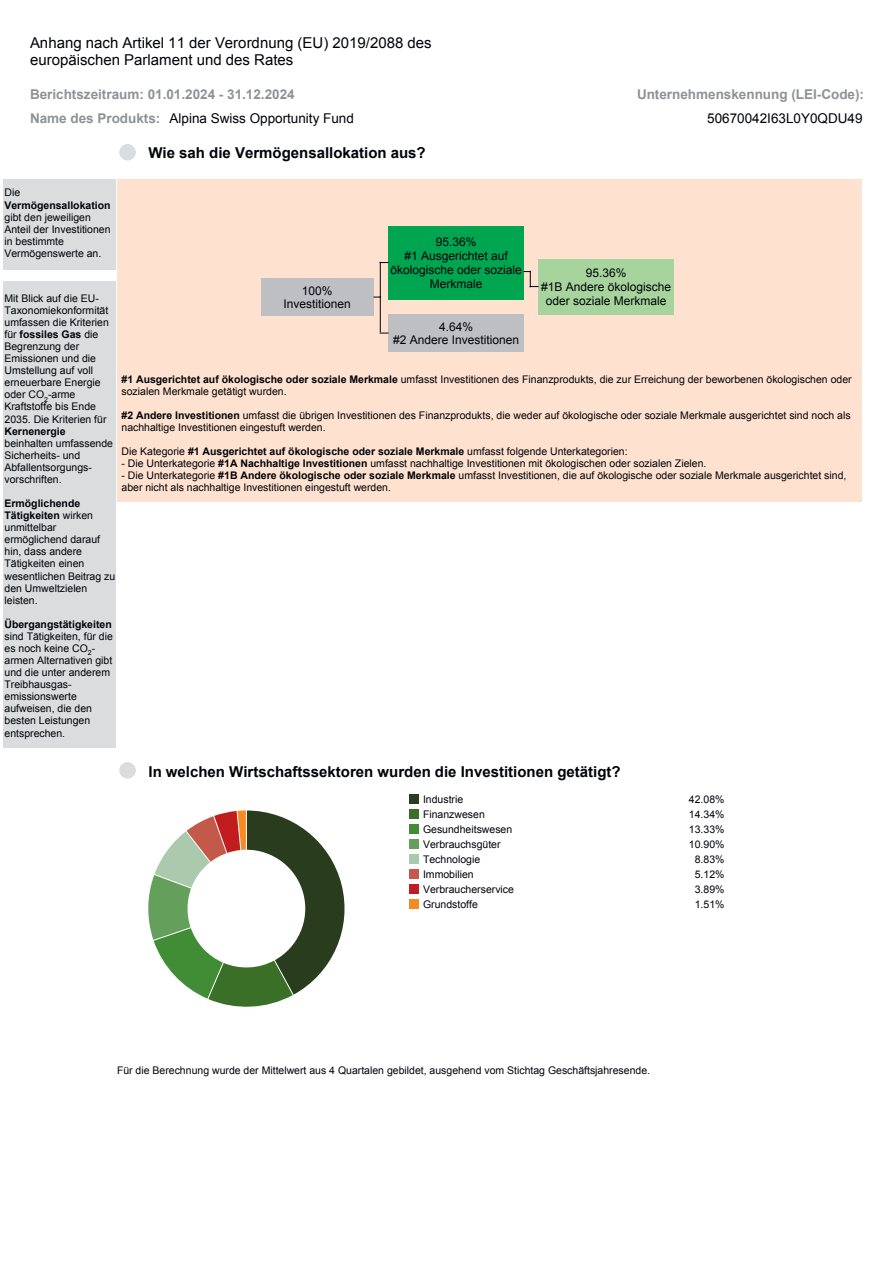
<style>
.page{position:relative;width:893px;height:1263px;background:#fff}
.page>*{position:absolute;margin:0;border:0;box-sizing:border-box;transform-origin:0 0}
.t1{font:700 15px "Arial";color:#000309}
.t2{font:15px/17.2px "Arial";color:#000309}
.t3{font:700 13.5px "Arial";color:#8e9296}
.t4{font:13.5px "Arial";color:#000309}
.t5{font:12px/13.8px "Arial";color:#000309;text-align:center}
.t6{font:10.5px/12px "Arial";color:#000309}
.t7{font:700 10.5px "Arial";color:#000309}
.s1{font-weight:700}
.s2{font-weight:400}
</style>
<div class="page">
<div style="left:117px;top:179px;width:744px;height:323px;background:#fee1cf"></div>
<div style="left:3px;top:179px;width:113px;height:90px;background:#dadcdd"></div>
<div style="left:261px;top:278px;width:113px;height:38px;background:#bdbfc2"></div>
<div style="left:388px;top:226px;width:136px;height:73px;background:#00a550"></div>
<div style="left:388px;top:314px;width:136px;height:38px;background:#bdbfc2"></div>
<div style="left:538px;top:259px;width:136px;height:55px;background:#a7d49c"></div>
<hr style="left:380px;top:262px;width:1px;height:36px;background:#000309">
<svg style="left:524px;top:271px;width:14px;height:16px"></svg>
<div style="left:119px;top:144px;width:17px;height:17px;background:#dadcdd;border:2px solid #dadcdd;border-radius:50%"></div>
<div style="left:3px;top:281px;width:113px;height:467px;background:#dadcdd"></div>
<hr style="left:380px;top:296px;width:1px;height:36px;background:#000309">
<div style="left:119px;top:762px;width:17px;height:17px;background:#dadcdd;border:2px solid #dadcdd;border-radius:50%"></div>
<svg style="left:148px;top:810px;width:197px;height:197px"></svg>
<svg style="left:410px;top:794px;width:8px;height:9px"></svg>
<svg style="left:410px;top:809px;width:8px;height:9px"></svg>
<svg style="left:410px;top:824px;width:8px;height:9px"></svg>
<svg style="left:410px;top:839px;width:8px;height:9px"></svg>
<svg style="left:410px;top:854px;width:8px;height:9px"></svg>
<svg style="left:410px;top:869px;width:8px;height:9px"></svg>
<svg style="left:410px;top:884px;width:8px;height:9px"></svg>
<svg style="left:410px;top:899px;width:8px;height:9px"></svg>
<h1 class="t2" style="left:30px;top:34px;width:403px">Anhang nach Artikel 11 der Verordnung (EU) 2019/2088 des europäischen Parlament und des Rates</h1>
<p class="t3" style="left:30px;top:85px;width:266px">Berichtszeitraum: 01.01.2024 - 31.12.2024</p>
<p class="t3" style="left:637px;top:85px;width:229px">Unternehmenskennung (LEI-Code):</p>
<p class="t4" style="left:169px;top:109px;width:186px">Alpina Swiss Opportunity Fund</p>
<p class="t4" style="left:707px;top:109px;width:157px">50670042I63L0Y0QDU49</p>
<p class="t3" style="left:30px;top:109px;width:132px">Name des Produkts:</p>
<h1 class="t1" style="left:148px;top:143px;width:279px">Wie sah die Vermögensallokation aus?</h1>
<p class="t6" style="left:4px;top:187px;width:17px">Die</p>
<p class="t7" style="left:4px;top:198px;width:108px">Vermögensallokation</p>
<p class="t6" style="left:4px;top:211px;width:108px">gibt den jeweiligen<br>Anteil der Investitionen in bestimmte<br>Vermögenswerte an.</p>
<p class="t5" style="left:390px;top:235px;width:133px">95.36%<br>#1 Ausgerichtet auf ökologische oder soziale<br>Merkmale</p>
<p class="t5" style="left:393px;top:319px;width:127px">4.64%<br>#2 Andere Investitionen</p>
<p class="t5" style="left:541px;top:266px;width:132px">95.36%<br>#1B Andere ökologische oder soziale Merkmale</p>
<p class="t5" style="left:284px;top:283px;width:69px">100%<br>Investitionen</p>
<p class="t6" style="left:4px;top:292px;width:106px">Mit Blick auf die EU-<br>Taxonomiekonformität umfassen die Kriterien für <span class="s1">fossiles Gas</span> die<br>Begrenzung der<br>Emissionen und die<br>Umstellung auf voll erneuerbare Energie oder CO<sub>2</sub>-arme<br>Kraftstoffe bis Ende<br>2035. Die Kriterien für</p>
<p class="t7" style="left:4px;top:424px;width:63px">Kernenergie</p>
<p class="t6" style="left:4px;top:437px;width:110px">beinhalten umfassende<br>Sicherheits- und<br>Abfallentsorgungs&shy;vorschriften.</p>
<p class="t6" style="left:4px;top:497px;width:112px"><span class="s1">Ermöglichende<br>Tätigkeiten</span> wirken unmittelbar ermöglichend darauf hin, dass andere<br>Tätigkeiten einen wesentlichen Beitrag zu den Umweltzielen leisten.</p>
<p class="t7" style="left:4px;top:617px;width:109px">Übergangstätigkeiten</p>
<p class="t6" style="left:4px;top:630px;width:110px">sind Tätigkeiten, für die es noch keine CO<sub>2</sub>- armen Alternativen gibt und die unter anderem<br>Treibhausgas&shy;emissionswerte aufweisen, die den besten Leistungen entsprechen.</p>
<p class="t6" style="left:122px;top:373px;width:732px"><span class="s1">#1 Ausgerichtet auf ökologische oder soziale Merkmale</span> umfasst Investitionen des Finanzprodukts, die zur Erreichung der beworbenen ökologischen oder sozialen Merkmale getätigt wurden.</p>
<p class="t6" style="left:122px;top:409px;width:731px"><span class="s1">#2 Andere Investitionen</span> umfasst die übrigen Investitionen des Finanzprodukts, die weder auf ökologische oder soziale Merkmale ausgerichtet sind noch als nachhaltige Investitionen eingestuft werden.</p>
<p class="t7" style="left:122px;top:444px;width:508px"><span class="s2">Die Kategorie</span> #1 Ausgerichtet auf ökologische oder soziale Merkmale <span class="s2">umfasst folgende Unterkategorien:</span></p>
<p class="t6" style="left:122px;top:458px;width:586px">- Die Unterkategorie <span class="s1">#1A Nachhaltige Investitionen</span> umfasst nachhaltige Investitionen mit ökologischen oder sozialen Zielen.</p>
<p class="t6" style="left:122px;top:470px;width:726px">- Die Unterkategorie <span class="s1">#1B Andere ökologische oder soziale Merkmale</span> umfasst Investitionen, die auf ökologische oder soziale Merkmale ausgerichtet sind, aber nicht als nachhaltige Investitionen eingestuft werden.</p>
<h1 class="t1" style="left:148px;top:761px;width:474px">In welchen Wirtschaftssektoren wurden die Investitionen getätigt?</h1>
<p class="t6" style="left:423px;top:793px;width:42px">Industrie</p>
<p class="t6" style="left:689px;top:793px;width:37px">42.08%</p>
<p class="t6" style="left:423px;top:808px;width:63px">Finanzwesen</p>
<p class="t6" style="left:689px;top:808px;width:37px">14.34%</p>
<p class="t6" style="left:423px;top:823px;width:91px">Gesundheitswesen</p>
<p class="t6" style="left:689px;top:823px;width:37px">13.33%</p>
<p class="t6" style="left:423px;top:838px;width:79px">Verbrauchsgüter</p>
<p class="t6" style="left:689px;top:838px;width:37px">10.90%</p>
<p class="t6" style="left:423px;top:853px;width:59px">Technologie</p>
<p class="t6" style="left:695px;top:853px;width:31px">8.83%</p>
<p class="t6" style="left:423px;top:868px;width:52px">Immobilien</p>
<p class="t6" style="left:695px;top:868px;width:31px">5.12%</p>
<p class="t6" style="left:423px;top:883px;width:93px">Verbraucherservice</p>
<p class="t6" style="left:695px;top:883px;width:31px">3.89%</p>
<p class="t6" style="left:423px;top:898px;width:56px">Grundstoffe</p>
<p class="t6" style="left:695px;top:898px;width:31px">1.51%</p>
<p class="t6" style="left:117px;top:1065px;width:535px">Für die Berechnung wurde der Mittelwert aus 4 Quartalen gebildet, ausgehend vom Stichtag Geschäftsjahresende.</p>
</div>
